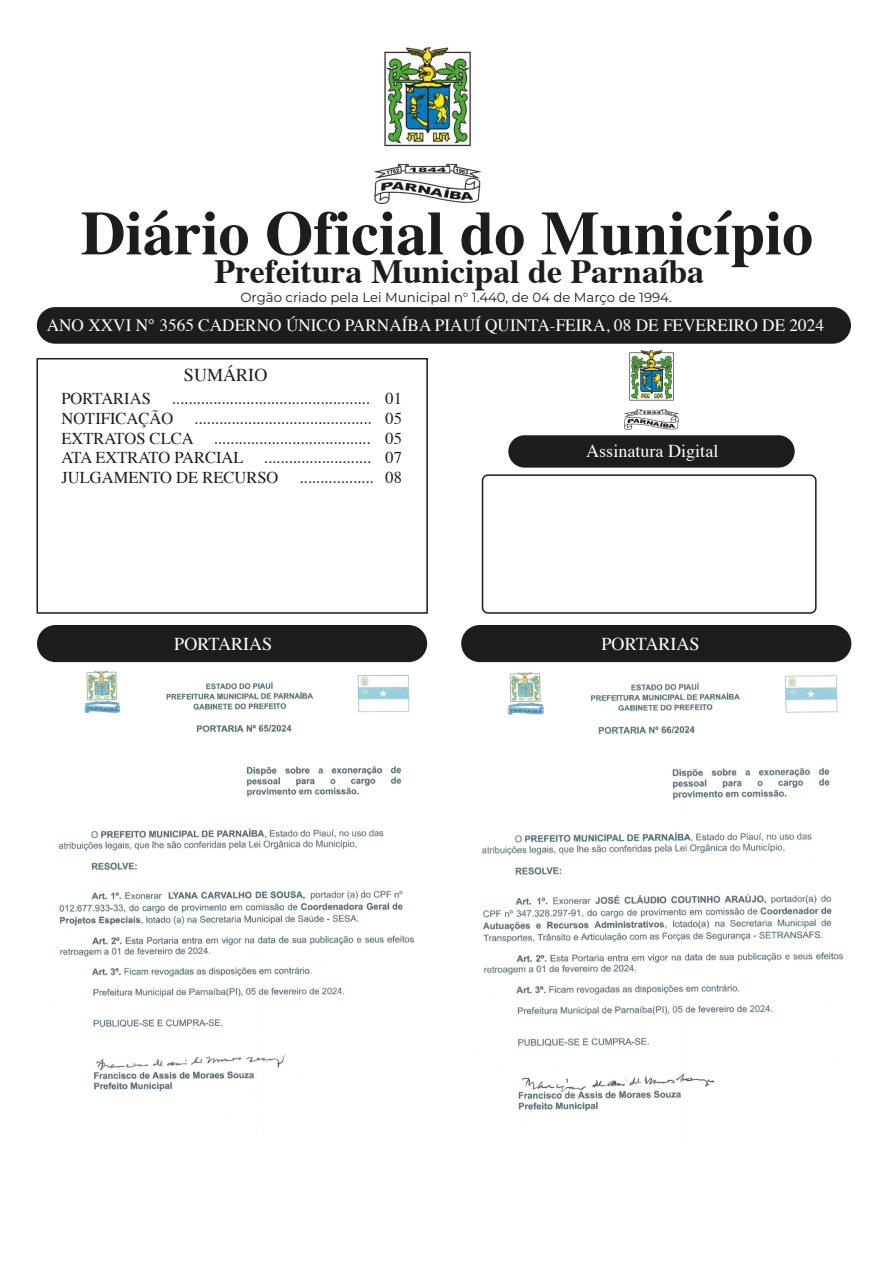
<style>
.page{position:relative;width:893px;height:1263px;background:#fff}
.page>*{position:absolute;margin:0;border:0;box-sizing:border-box;transform-origin:0 0}
.t1{font:700 62.1px "Times";color:#1d1d1b}
.t2{font:700 33.9px "Times";color:#1d1d1b}
.t3{font:18.15px "Times";color:#fff}
.t4{font:18.15px "Times";color:#1d1d1b}
.t5{font:17.25px "Times";color:#fff}
.t6{font:16.5px/19.8px "Times";color:#1d1d1b}
.t7{font:13.2px "Montserrat";color:#1d1d1b}
</style>
<div class="page">
<div style="left:37px;top:358px;width:391px;height:256px;border:2px solid #1d1d1b"></div>
<div style="left:508px;top:435px;width:287px;height:33px;background:#1d1d1b;border-radius:16px"></div>
<div style="left:482px;top:474px;width:335px;height:140px;border:2px solid #1d1d1b;border-radius:5px"></div>
<div style="left:461px;top:625px;width:390px;height:37px;background:#1d1d1b;border-radius:19px"></div>
<div style="left:37px;top:625px;width:390px;height:37px;background:#1d1d1b;border-radius:19px"></div>
<div style="left:37px;top:307px;width:814px;height:37px;background:#1d1e1c;border-radius:18px"></div>
<img style="left:374px;top:47px;width:106px;height:156px">
<img style="left:625px;top:351px;width:53px;height:78px">
<img style="left:58px;top:670px;width:356px;height:422px">
<img style="left:482px;top:672px;width:362px;height:439px">
<h1 class="t1" style="left:81px;top:174px;width:734px">Diário Oficial do Município</h1>
<h2 class="t2" style="left:215px;top:239px;width:491px">Prefeitura Municipal de Parnaíba</h2>
<p class="t7" style="left:241px;top:288px;width:433px">Orgão criado pela Lei Municipal n° 1.440, de 04 de Março de 1994.</p>
<p class="t5" style="left:47px;top:309px;width:779px">ANO XXVI N° 3565 CADERNO ÚNICO PARNAÍBA PIAUÍ QUINTA-FEIRA, 08 DE FEVEREIRO DE 2024</p>
<p class="t4" style="left:184px;top:358px;width:85px">SUMÁRIO</p>
<p class="t6" style="left:61px;top:387px;width:342px">PORTARIAS ................................................ 01<br>NOTIFICAÇÃO</p>
<p class="t6" style="left:61px;top:407px;width:342px;text-align:justify;text-indent:132px">........................................... 05<br>EXTRATOS CLCA ...................................... 05<br>ATA EXTRATO PARCIAL .......................... 07<br>JULGAMENTO DE RECURSO</p>
<p class="t6" style="left:299px;top:466px;width:104px">.................. 08</p>
<p class="t3" style="left:586px;top:433px;width:134px">Assinatura Digital</p>
<p class="t3" style="left:174px;top:627px;width:100px">PORTARIAS</p>
<p class="t3" style="left:602px;top:627px;width:100px">PORTARIAS</p>
</div>
